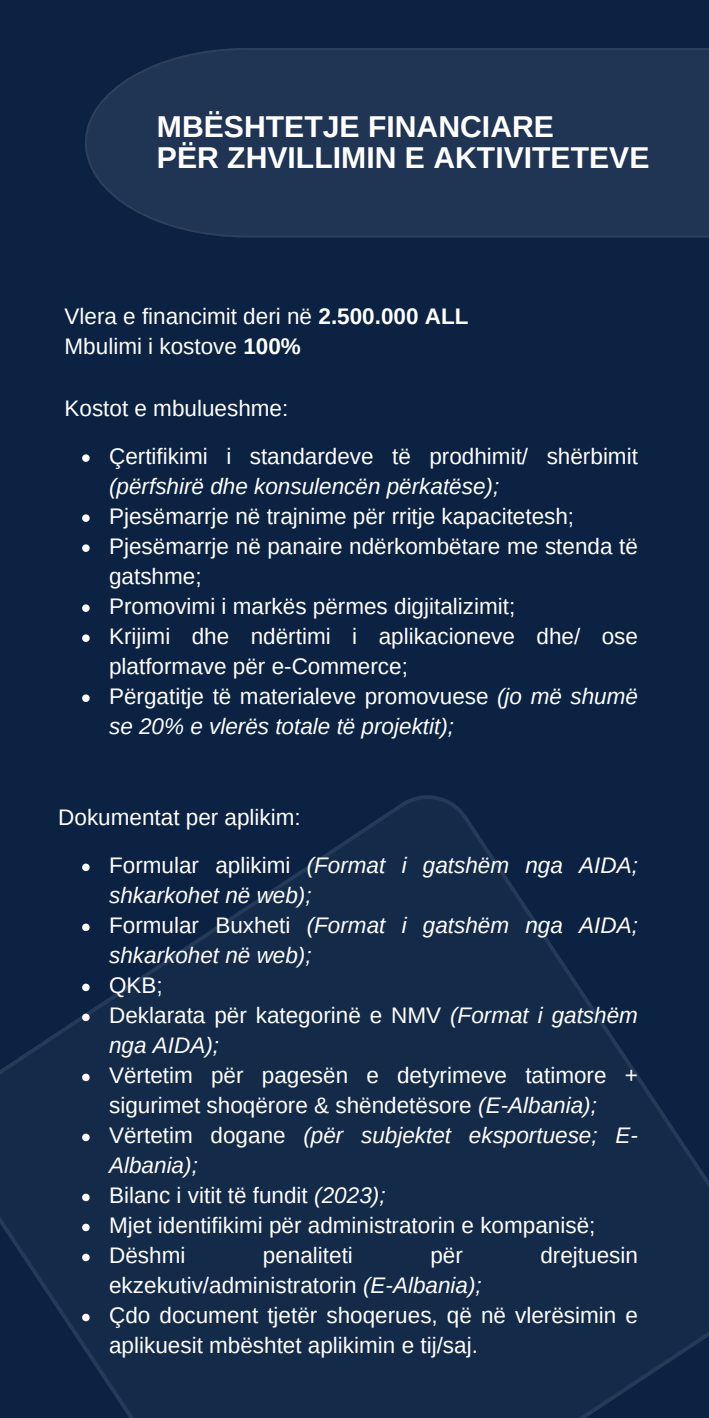
<style>
.page{position:relative;width:709px;height:1418px;background:#fff}
.page>*{position:absolute;margin:0;border:0;box-sizing:border-box;transform-origin:0 0}
.t1{font:700 30.25px/30.2px "Arimo";color:#fff}
.t2{font:22.5px/30px "Arimo";color:#fff}
.t3{font:italic 22.5px/30px "Arimo";color:#fff}
.s1{font-weight:700}
.s2{font-style:italic}
.s3{font-style:normal}
</style>
<div class="page">
<div style="left:0;top:0;width:709px;height:1417px;background:#0b2242"></div>
<div style="left:85px;top:48px;width:624px;height:189px;background:#203554"></div>
<svg style="left:82px;top:454px;width:8px;height:8px"></svg>
<svg style="left:82px;top:514px;width:8px;height:8px"></svg>
<svg style="left:82px;top:544px;width:8px;height:8px"></svg>
<svg style="left:82px;top:604px;width:8px;height:8px"></svg>
<svg style="left:82px;top:634px;width:8px;height:8px"></svg>
<svg style="left:82px;top:694px;width:8px;height:8px"></svg>
<svg style="left:82px;top:863px;width:8px;height:8px"></svg>
<svg style="left:82px;top:923px;width:8px;height:8px"></svg>
<svg style="left:82px;top:983px;width:8px;height:8px"></svg>
<svg style="left:82px;top:1013px;width:8px;height:8px"></svg>
<svg style="left:82px;top:1073px;width:8px;height:8px"></svg>
<svg style="left:82px;top:1133px;width:8px;height:8px"></svg>
<svg style="left:82px;top:1193px;width:8px;height:8px"></svg>
<svg style="left:82px;top:1223px;width:8px;height:8px"></svg>
<svg style="left:82px;top:1253px;width:8px;height:8px"></svg>
<svg style="left:82px;top:1313px;width:8px;height:8px"></svg>
<p class="t1" style="left:157px;top:112px;width:494px">MBËSHTETJE FINANCIARE<br>PËR ZHVILLIMIN E AKTIVITETEVE</p>
<p class="t2" style="left:65px;top:301px;width:405px">Vlera e financimit deri në <span class="s1">2.500.000 ALL</span></p>
<p class="t2" style="left:65px;top:331px;width:238px">Mbulimi i kostove <span class="s1">100%</span></p>
<h1 class="t2" style="left:65px;top:393px;width:225px">Kostot e mbulueshme:</h1>
<p class="t2" style="left:109px;top:441px;width:530px">Çertifikimi i standardeve të prodhimit/ shërbimit <span class="s2">(përfshirë dhe konsulencën përkatëse);</span></p>
<p class="t2" style="left:109px;top:501px;width:466px">Pjesëmarrje në trajnime për rritje kapacitetesh;</p>
<p class="t2" style="left:109px;top:531px;width:530px">Pjesëmarrje në panaire ndërkombëtare me stenda të gatshme;</p>
<p class="t2" style="left:109px;top:591px;width:408px">Promovimi i markës përmes digjitalizimit;</p>
<p class="t2" style="left:109px;top:621px;width:530px">Krijimi dhe ndërtimi i aplikacioneve dhe/ ose platformave për e-Commerce;</p>
<p class="t3" style="left:109px;top:681px;width:530px"><span class="s3">Përgatitje të materialeve promovuese</span> (jo më shumë se 20% e vlerës totale të projektit);</p>
<p class="t2" style="left:58px;top:802px;width:244px">Dokumentat per aplikim:</p>
<p class="t3" style="left:109px;top:850px;width:530px"><span class="s3">Formular aplikimi</span> (Format i gatshëm nga AIDA; shkarkohet në web);</p>
<p class="t3" style="left:109px;top:910px;width:530px"><span class="s3">Formular Buxheti</span> (Format i gatshëm nga AIDA; shkarkohet në web);</p>
<p class="t2" style="left:109px;top:970px;width:55px">QKB;</p>
<p class="t2" style="left:109px;top:1000px;width:530px">Deklarata për kategorinë e NMV <span class="s2">(Format i gatshëm nga AIDA);</span></p>
<p class="t2" style="left:109px;top:1060px;width:530px">Vërtetim për pagesën e detyrimeve tatimore + sigurimet shoqërore &amp; shëndetësore <span class="s2">(E-Albania);</span></p>
<p class="t3" style="left:109px;top:1120px;width:530px"><span class="s3">Vërtetim dogane</span> (për subjektet eksportuese; E-<br>Albania);</p>
<p class="t2" style="left:109px;top:1180px;width:278px">Bilanc i vitit të fundit <span class="s2">(2023);</span></p>
<p class="t2" style="left:109px;top:1210px;width:488px">Mjet identifikimi për administratorin e kompanisë;</p>
<p class="t2" style="left:109px;top:1240px;width:78px">Dëshmi</p>
<p class="t2" style="left:263px;top:1240px;width:92px">penaliteti</p>
<p class="t2" style="left:430px;top:1240px;width:34px">për</p>
<p class="t2" style="left:540px;top:1240px;width:99px">drejtuesin</p>
<p class="t2" style="left:109px;top:1270px;width:374px">ekzekutiv/administratorin <span class="s2">(E-Albania);</span></p>
<p class="t2" style="left:109px;top:1300px;width:530px">Çdo document tjetër shoqerues, që në vlerësimin e aplikuesit mbështet aplikimin e tij/saj.</p>
</div>
